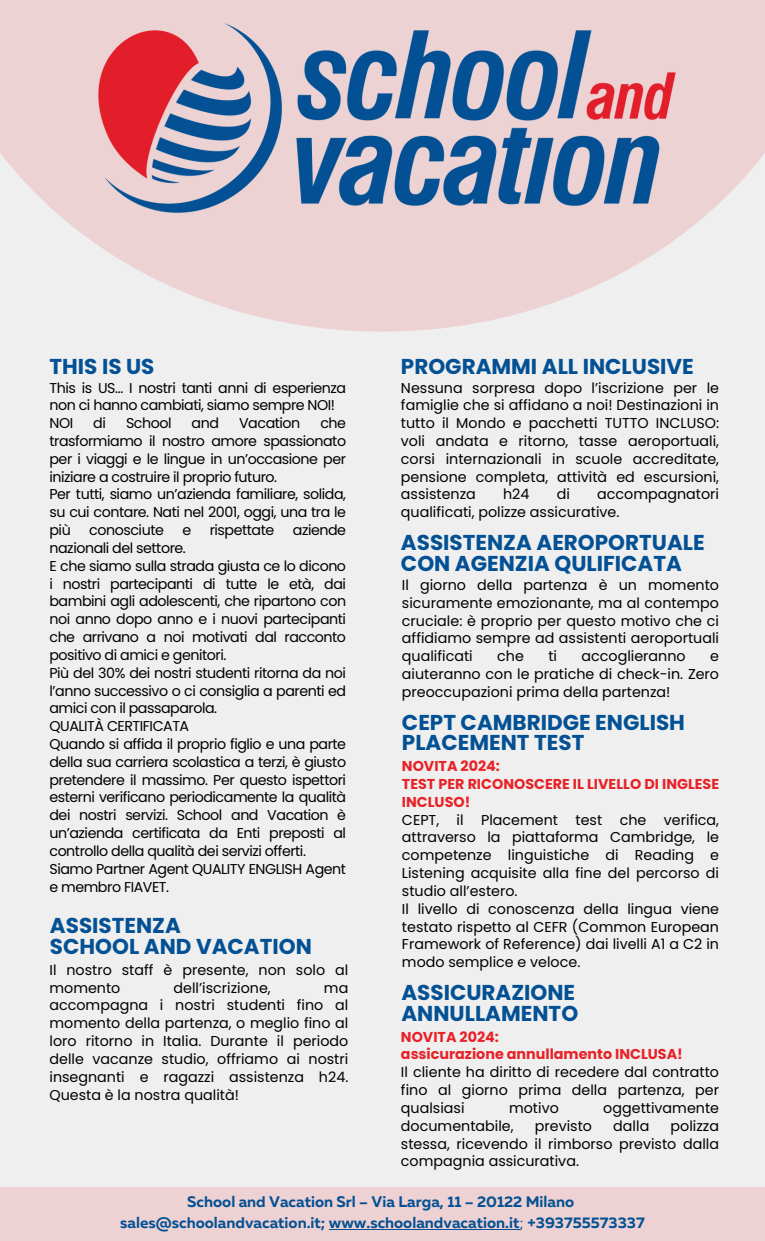
<style>
.page{position:relative;width:765px;height:1241px;background:#fff}
.page>*{position:absolute;margin:0;border:0;box-sizing:border-box;transform-origin:0 0}
.t1{font:700 21.5px/20.8px "Poppins";color:#035194}
.t2{font:700 15.38px "Muller";color:#035194}
.t3{font:14.25px/17.8px "Poppins";color:#000;text-align:justify}
.t4{font:14.25px/17.8px "Poppins";letter-spacing:-.035em;color:#000}
.t5{font:700 14.25px/17.8px "Poppins";color:#e72228}
.t6{font:14.25px "Poppins";letter-spacing:-.03em;color:#000}
.s1{font-weight:400}
</style>
<div class="page">
<div style="left:0;top:0;width:765px;height:1240px;background:#efefef"></div>
<svg style="left:0;top:0;width:765px;height:331px;fill:#edd2d3"></svg>
<img style="left:75px;top:9px;width:616px;height:216px">
<div style="left:0;top:1187px;width:765px;height:53px;background:#eed2d3"></div>
<hr style="left:329px;top:1229px;width:190px;height:1px;background:#035194">
<p class="t1" style="left:49px;top:355px;width:107px">THIS IS US</p>
<p class="t4" style="left:49px;top:378px;width:298px">This is US… I nostri tanti anni di esperienza non ci hanno cambiati, siamo sempre NOI!</p>
<p class="t3" style="left:49px;top:414px;width:25px">NOI</p>
<p class="t3" style="left:93px;top:414px;width:14px">di</p>
<p class="t3" style="left:126px;top:414px;width:47px">School</p>
<p class="t3" style="left:192px;top:414px;width:29px">and</p>
<p class="t4" style="left:239px;top:414px;width:63px">Vacation</p>
<p class="t1" style="left:401px;top:355px;width:294px">PROGRAMMI ALL INCLUSIVE</p>
<p class="t3" style="left:401px;top:378px;width:320px">Nessuna sorpresa dopo l’iscrizione per le famiglie che si affidano a noi! Destinazioni in tutto il Mondo e pacchetti TUTTO INCLUSO: voli andata e ritorno, tasse aeroportuali, corsi internazionali in scuole accreditate, pensione completa, attività ed escursioni, assistenza</p>
<p class="t3" style="left:49px;top:414px;width:298px;text-indent:271px">che trasformiamo il nostro amore spassionato per i viaggi e le lingue in un’occasione per iniziare a costruire il proprio futuro.</p>
<p class="t3" style="left:49px;top:485px;width:298px">Per tutti, siamo un’azienda familiare, solida, su cui contare. Nati nel 2001, oggi, una tra le più</p>
<p class="t3" style="left:401px;top:485px;width:320px;text-indent:196px">accompagnatori qualificati, polizze assicurative.</p>
<p class="t1" style="left:401px;top:532px;width:305px">ASSISTENZA AEROPORTUALE<br>CON AGENZIA QULIFICATA</p>
<p class="t3" style="left:402px;top:576px;width:319px">Il giorno della partenza è un momento sicuramente emozionante, ma al contempo cruciale: è proprio per questo motivo che ci affidiamo sempre ad assistenti aeroportuali qualificati</p>
<p class="t3" style="left:503px;top:485px;width:28px">h24</p>
<p class="t3" style="left:557px;top:485px;width:15px">di</p>
<p class="t6" style="left:89px;top:520px;width:76px">conosciute</p>
<p class="t3" style="left:182px;top:521px;width:10px">e</p>
<p class="t6" style="left:210px;top:520px;width:66px">rispettate</p>
<p class="t4" style="left:293px;top:521px;width:55px">aziende</p>
<p class="t4" style="left:49px;top:539px;width:138px">nazionali del settore.</p>
<p class="t3" style="left:49px;top:557px;width:298px">E che siamo sulla strada giusta ce lo dicono i nostri partecipanti di tutte le età, dai bambini agli adolescenti, che ripartono con noi anno dopo anno e i nuovi partecipanti che arrivano a noi motivati dal racconto positivo di amici e genitori.</p>
<p class="t3" style="left:49px;top:663px;width:298px">Più del 30% dei nostri studenti ritorna da noi l’anno successivo o ci consiglia a parenti ed amici con il passaparola.</p>
<p class="t6" style="left:49px;top:716px;width:141px">QUALITÀ CERTIFICATA</p>
<p class="t3" style="left:49px;top:735px;width:298px">Quando si affida il proprio figlio e una parte della sua carriera scolastica a terzi, è giusto pretendere il massimo. Per questo ispettori esterni verificano periodicamente la qualità dei nostri servizi. School and Vacation è un’azienda certificata da Enti preposti al controllo della qualità dei servizi offerti.</p>
<p class="t4" style="left:49px;top:859px;width:298px">Siamo Partner Agent QUALITY ENGLISH Agent e membro FIAVET.</p>
<p class="t3" style="left:497px;top:647px;width:28px">che</p>
<p class="t3" style="left:548px;top:647px;width:10px">ti</p>
<p class="t3" style="left:582px;top:647px;width:106px">accoglieranno</p>
<p class="t3" style="left:402px;top:647px;width:319px;text-indent:308px">e aiuteranno con le pratiche di check-in. Zero preoccupazioni prima della partenza!</p>
<p class="t1" style="left:402px;top:711px;width:284px">CEPT CAMBRIDGE ENGLISH<br>PLACEMENT TEST</p>
<p class="t5" style="left:402px;top:757px;width:100px">NOVITA 2024:</p>
<p class="t5" style="left:402px;top:775px;width:319px">TEST PER RICONOSCERE IL LIVELLO DI INGLESE<br>INCLUSO!</p>
<p class="t3" style="left:402px;top:810px;width:319px">CEPT, il Placement test che verifica, attraverso la piattaforma Cambridge, le competenze linguistiche di Reading e Listening acquisite alla fine del percorso di studio all’estero.</p>
<p class="t3" style="left:402px;top:899px;width:319px">Il livello di conoscenza della lingua viene testato rispetto al CEFR (Common European Framework of Reference) dai livelli A1 a C2 in modo semplice e veloce.</p>
<p class="t1" style="left:50px;top:915px;width:132px">ASSISTENZA</p>
<p class="t1" style="left:50px;top:935px;width:263px">SCHOOL AND VACATION</p>
<p class="t3" style="left:49px;top:960px;width:300px">Il nostro staff è presente, non solo al momento</p>
<p class="t3" style="left:174px;top:978px;width:99px">dell’iscrizione,</p>
<p class="t3" style="left:49px;top:978px;width:300px;text-indent:274px">ma accompagna i nostri studenti fino al momento della partenza, o meglio fino al loro ritorno in Italia. Durante il periodo delle vacanze studio, offriamo ai nostri insegnanti e ragazzi assistenza h24.<br>Questa è la nostra qualità!</p>
<p class="t1" style="left:401px;top:982px;width:178px">ASSICURAZIONE<br>ANNULLAMENTO</p>
<p class="t5" style="left:401px;top:1027px;width:100px">NOVITA 2024:</p>
<p class="t5" style="left:401px;top:1045px;width:283px">assicurazione annullamento INCLUSA!</p>
<p class="t3" style="left:401px;top:1063px;width:320px">Il cliente ha diritto di recedere dal contratto fino al giorno prima della partenza, per qualsiasi</p>
<p class="t3" style="left:509px;top:1098px;width:51px">motivo</p>
<p class="t3" style="left:603px;top:1098px;width:117px">oggettivamente</p>
<p class="t3" style="left:401px;top:1116px;width:114px">documentabile,</p>
<p class="t3" style="left:535px;top:1116px;width:59px">previsto</p>
<p class="t3" style="left:613px;top:1116px;width:38px">dalla</p>
<p class="t3" style="left:401px;top:1116px;width:320px;text-indent:270px">polizza stessa, ricevendo il rimborso previsto dalla compagnia assicurativa.</p>
<p class="t2" style="left:187px;top:1195px;width:389px">School and Vacation Srl – Via Larga, 11 – 20122 Milano</p>
<p class="t2" style="left:120px;top:1216px;width:526px">sales@schoolandvacation.it; www.schoolandvacation.it<span class="s1">;</span> +393755573337</p>
</div>
